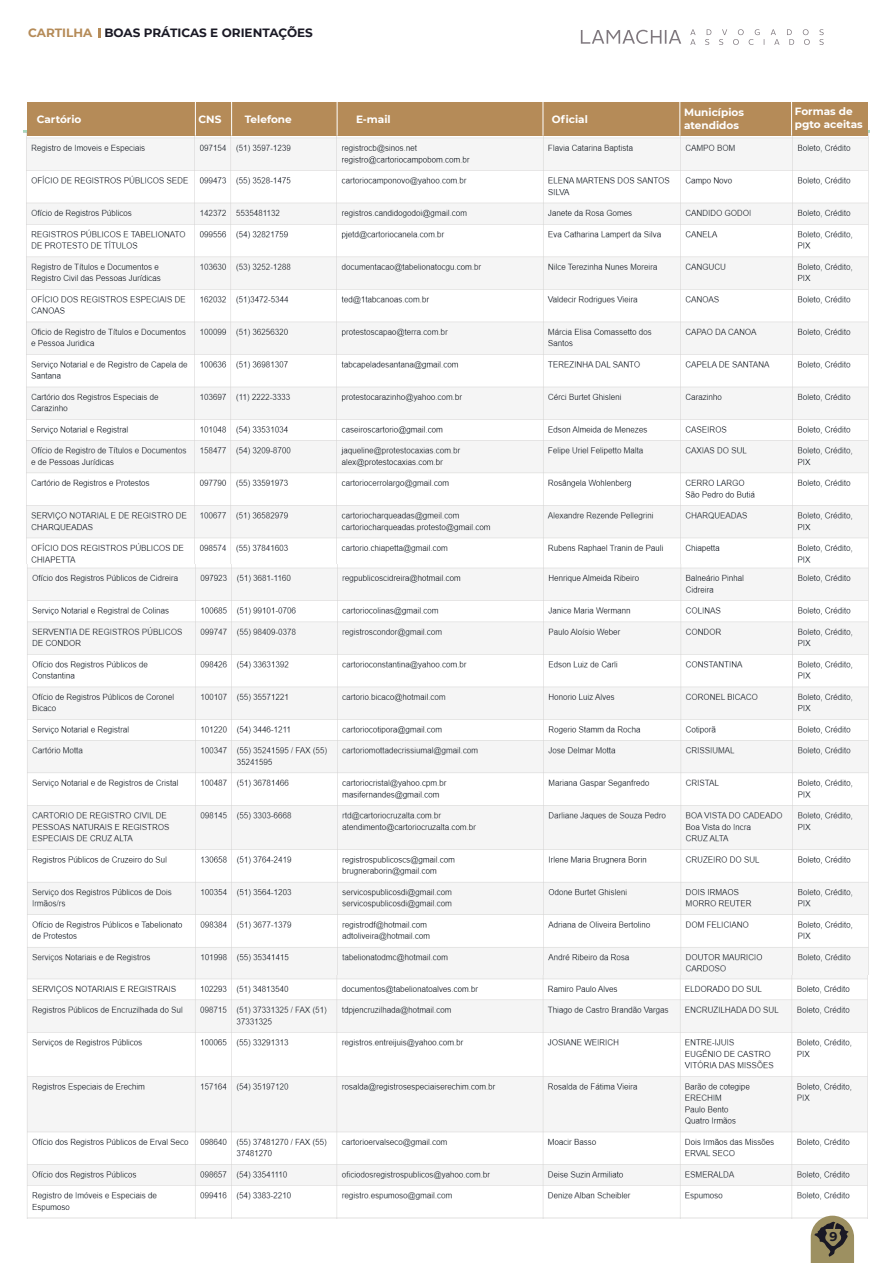
<style>
.page{position:relative;width:893px;height:1263px;background:#fff}
.page>*{position:absolute;margin:0;border:0;box-sizing:border-box;transform-origin:0 0}
.t1{font:700 12.6px "Montserrat";color:#1a1925}
.t2{font:700 12px "Montserrat";color:#1a1925}
.t3{font:700 10.5px/12.6px "Montserrat";color:#fff}
.s1{color:#b58b58}
</style>
<div class="page">
<img style="left:23px;top:130px;width:847px;height:845px">
<img style="left:27px;top:975px;width:841px;height:244px">
<svg style="left:99px;top:29px;width:2px;height:9px"></svg>
<svg style="left:811px;top:1216px;width:43px;height:47px;background:#8b8263"></svg>
<div style="left:27px;top:102px;width:841px;height:34px;background:#b58b58"></div>
<hr style="left:195px;top:99px;width:1px;height:37px;background:#fff">
<hr style="left:231px;top:99px;width:1px;height:37px;background:#fff">
<hr style="left:337px;top:99px;width:1px;height:37px;background:#fff">
<hr style="left:543px;top:99px;width:1px;height:37px;background:#fff">
<hr style="left:679px;top:99px;width:1px;height:37px;background:#fff">
<hr style="left:791px;top:99px;width:1px;height:37px;background:#fff">
<svg style="left:690px;top:29px;width:134px;height:16px"></svg>
<svg style="left:581px;top:30px;width:100px;height:14px"></svg>
<p class="t2" style="left:28px;top:24px;width:286px"><span class="s1">CARTILHA</span> BOAS PRÁTICAS E ORIENTAÇÕES</p>
<p class="t3" style="left:37px;top:113px;width:46px">Cartório</p>
<p class="t3" style="left:198px;top:112px;width:24px">CNS</p>
<p class="t3" style="left:245px;top:113px;width:49px">Telefone</p>
<p class="t3" style="left:552px;top:113px;width:37px">Oficial</p>
<p class="t3" style="left:684px;top:106px;width:61px">Municípios atendidos</p>
<p class="t3" style="left:795px;top:105px;width:69px">Formas de pgto aceitas</p>
<p class="t3" style="left:356px;top:113px;width:36px">E-mail</p>
<p class="t1" style="left:829px;top:1227px;width:10px">9</p>
</div>
